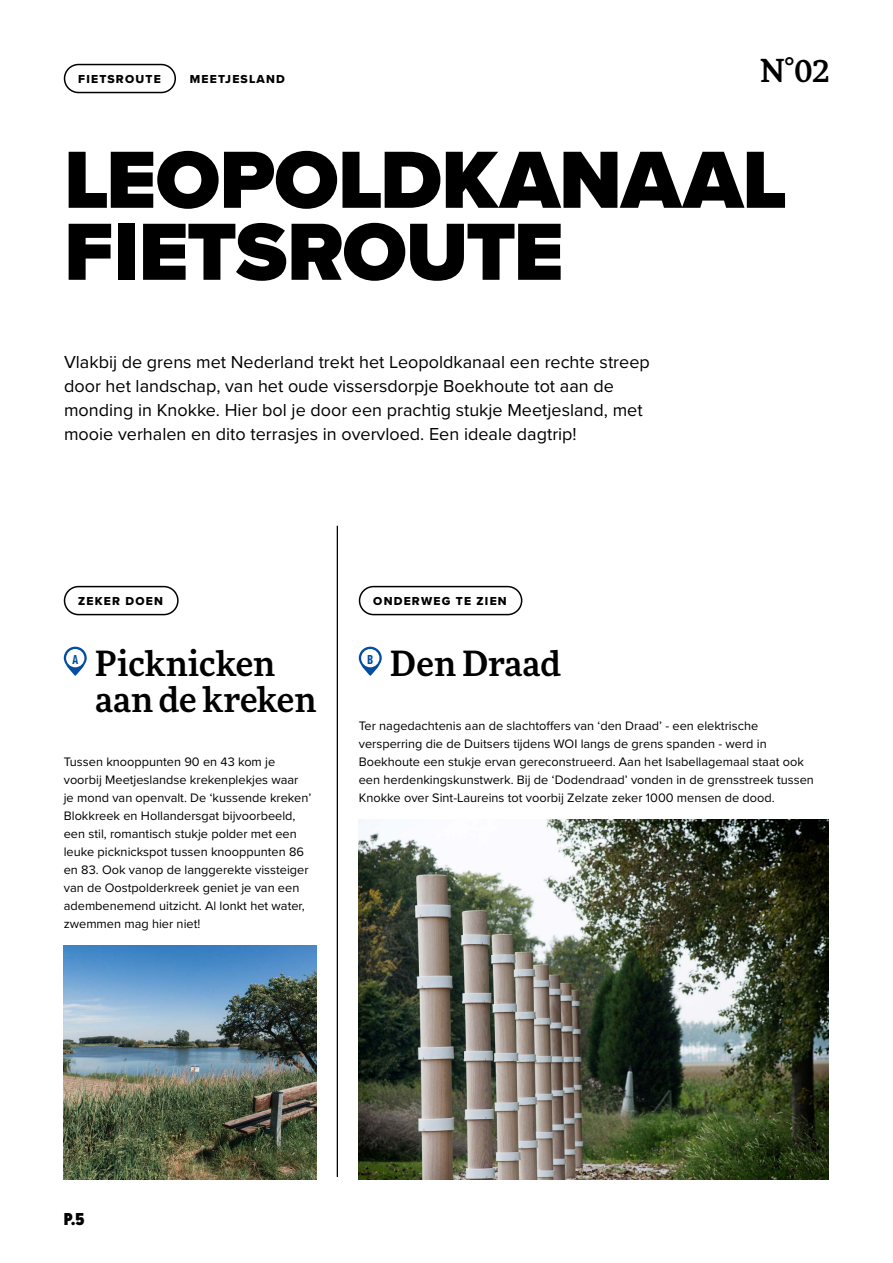
<style>
.page{position:relative;width:893px;height:1263px;background:#fff}
.page>*{position:absolute;margin:0;border:0;box-sizing:border-box;transform-origin:0 0}
.t1{font:900 84px/72px "Proxima Nova";letter-spacing:-.01em;color:#000}
.t2{font:500 34.5px/36px "More Pro";color:#000}
.t3{font:500 31.5px "More Pro";color:#000}
.t4{font:18px/24px "Proxima Nova";color:#000}
.t5{font:900 18px "Proxima Nova Ex Cn";color:#000}
.t6{font:700 13.5px "Proxima Nova Ex Cn";color:#034ea2}
.t7{font:12.75px/18px "Proxima Nova";color:#000}
.t8{font:12px "Proxima Nova Extrabld";letter-spacing:.1em;color:#000}
</style>
<div class="page">
<div style="left:64px;top:64px;width:112px;height:29px;border:2px solid #000;border-radius:14px"></div>
<hr style="left:337px;top:526px;width:1px;height:651px;background:#000">
<div style="left:64px;top:586px;width:115px;height:29px;border:2px solid #000;border-radius:14px"></div>
<svg style="left:64px;top:647px;width:23px;height:29px"></svg>
<div style="left:66px;top:649px;width:18px;height:18px;background:#fff;border-radius:50%"></div>
<div style="left:359px;top:586px;width:163px;height:29px;border:2px solid #000;border-radius:14px"></div>
<svg style="left:359px;top:647px;width:23px;height:29px"></svg>
<div style="left:361px;top:649px;width:18px;height:18px;background:#fff;border-radius:50%"></div>
<img style="left:64px;top:946px;width:252px;height:234px">
<img style="left:359px;top:820px;width:470px;height:360px">
<p class="t8" style="left:78px;top:70px;width:84px">FIETSROUTE</p>
<p class="t8" style="left:190px;top:70px;width:97px">MEETJESLAND</p>
<h3 class="t3" style="left:760px;top:48px;width:70px">N°02</h3>
<h1 class="t1" style="left:64px;top:143px;width:725px">LEOPOLDKANAAL<br>FIETSROUTE</h1>
<p class="t4" style="left:64px;top:349px;width:587px">Vlakbij de grens met Nederland trekt het Leopoldkanaal een rechte streep door het landschap, van het oude vissersdorpje Boekhoute tot aan de monding in Knokke. Hier bol je door een prachtig stukje Meetjesland, met mooie verhalen en dito terrasjes in overvloed. Een ideale dagtrip!</p>
<p class="t8" style="left:78px;top:592px;width:86px">ZEKER DOEN</p>
<p class="t6" style="left:72px;top:649px;width:7px">A</p>
<h2 class="t2" style="left:95px;top:643px;width:223px">Picknicken aan de kreken</h2>
<p class="t7" style="left:64px;top:752px;width:249px">Tussen knooppunten 90 en 43 kom je voorbij Meetjeslandse krekenplekjes waar je mond van openvalt. De ‘kussende kreken’ Blokkreek en Hollandersgat bijvoorbeeld, een stil, romantisch stukje polder met een leuke picknickspot tussen knooppunten 86 en 83. Ook vanop de langgerekte vissteiger van de Oostpolderkreek geniet je van een adembenemend uitzicht. Al lonkt het water, zwemmen mag hier niet!</p>
<p class="t8" style="left:373px;top:592px;width:135px">ONDERWEG TE ZIEN</p>
<p class="t6" style="left:367px;top:649px;width:8px">B</p>
<h2 class="t2" style="left:390px;top:643px;width:172px">Den Draad</h2>
<p class="t7" style="left:359px;top:716px;width:457px">Ter nagedachtenis aan de slachtoffers van ‘den Draad’ - een elektrische versperring die de Duitsers tijdens WOI langs de grens spanden - werd in Boekhoute een stukje ervan gereconstrueerd. Aan het Isabellagemaal staat ook een herdenkingskunstwerk. Bij de ‘Dodendraad’ vonden in de grensstreek tussen Knokke over Sint-Laureins tot voorbij Zelzate zeker 1000 mensen de dood.</p>
<h3 class="t5" style="left:64px;top:1206px;width:22px">P.5</h3>
</div>
